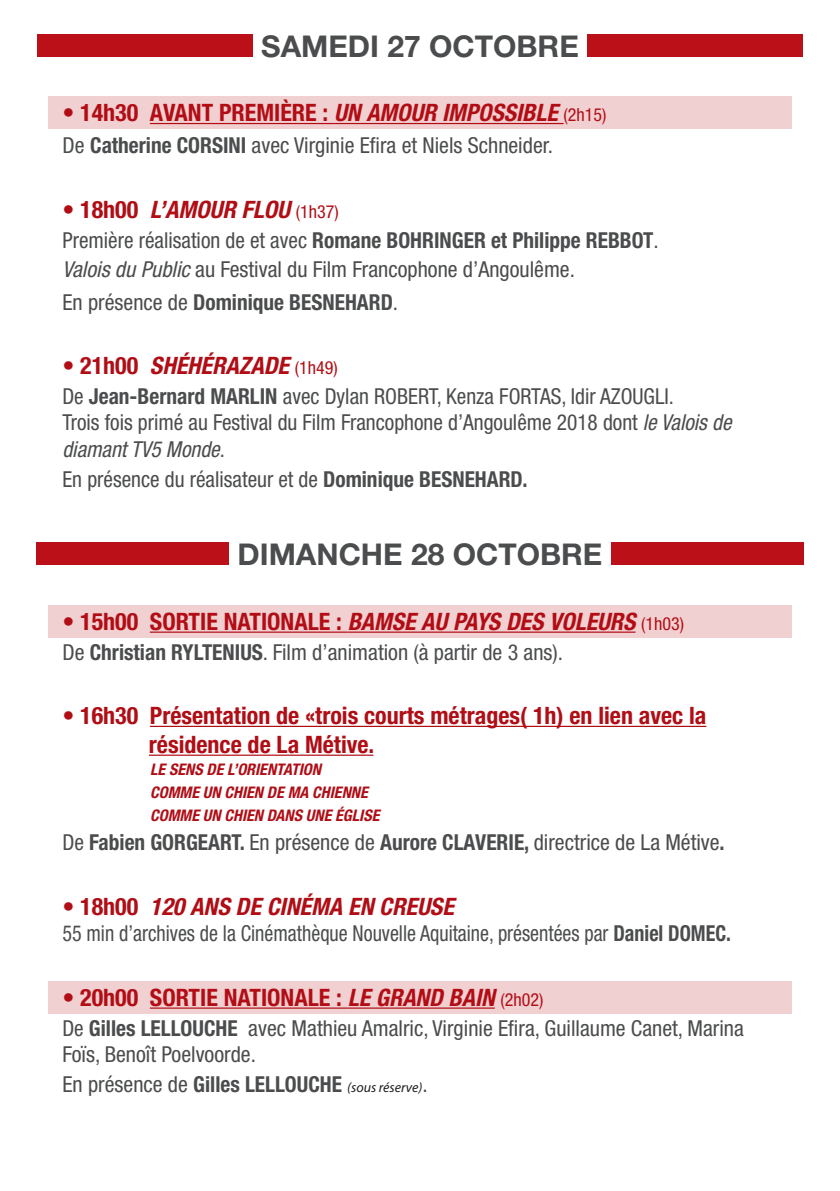
<style>
.page{position:relative;width:840px;height:1191px;background:#fff}
.page>*{position:absolute;margin:0;border:0;box-sizing:border-box;transform-origin:0 0}
.t1{font:700 30px "Helvetica Neue LT Std";color:#4b4c4d}
.t2{font:700 condensed 24px/28.8px "Helvetica Neue";color:#b00d15}
.t3{font:italic 700 condensed 24px "Helvetica Neue";color:#b00d15}
.t4{font:condensed 22px/26.4px "Helvetica Neue";color:#4b4c4d}
.t5{font:condensed 22px "Helvetica Neue";color:#4b4c4d;scale:.91 1}
.t6{font:700 condensed 22px "Helvetica Neue";color:#4b4c4d}
.t7{font:italic 700 condensed 16px/22.6px "Helvetica Neue";color:#b00d15}
.s1{font-style:italic}
.s2{font-weight:400;font-size:18px}
.s3{font-weight:700}
.s4{font-style:normal}
.s5{font-weight:400;font-style:normal;font-size:18px}
.s6{font-weight:400}
.s7{font-family:"Myriad Pro";font-weight:400;font-style:italic;font-stretch:normal;font-size:14px;color:#231f20}
</style>
<div class="page">
<hr style="left:150px;top:726px;width:556px;height:1px;background:#b00d15">
<hr style="left:149px;top:754px;width:224px;height:2px;background:#b00d15">
<div style="left:37px;top:34px;width:216px;height:23px;background:#bb1018"></div>
<div style="left:586px;top:34px;width:216px;height:23px;background:#bb1018"></div>
<div style="left:36px;top:542px;width:193px;height:23px;background:#bb1018"></div>
<div style="left:610px;top:542px;width:193px;height:23px;background:#bb1018"></div>
<div style="left:48px;top:96px;width:743px;height:33px;background:#f1d0d1"></div>
<div style="left:48px;top:605px;width:743px;height:32px;background:#f1d0d1"></div>
<div style="left:48px;top:981px;width:743px;height:32px;background:#f1d0d1"></div>
<h1 class="t1" style="left:261px;top:27px;width:319px">SAMEDI 27 OCTOBRE</h1>
<p class="t2" style="left:62px;top:98px;width:545px">• 14h30 AVANT PREMIÈRE : <span class="s1">UN AMOUR IMPOSSIBLE</span> <span class="s2">(2h15)</span></p>
<p class="t4" style="left:62px;top:132px;width:491px">De <span class="s3">Catherine CORSINI</span> avec Virginie Efira et Niels Schneider.</p>
<p class="t3" style="left:62px;top:195px;width:278px"><span class="s4">• 18h00</span> L’AMOUR FLOU <span class="s5">(1h37)</span></p>
<p class="t4" style="left:62px;top:225px;width:597px;line-height:29.8px">Première réalisation de et avec <span class="s3">Romane BOHRINGER et Philippe REBBOT</span>.<br><span class="s1">Valois du Public</span> au Festival du Film Francophone d’Angoulême.</p>
<p class="t6" style="left:62px;top:288px;width:337px"><span class="s6">En présence de</span> Dominique BESNEHARD<span class="s6">.</span></p>
<p class="t3" style="left:62px;top:351px;width:277px"><span class="s4">• 21h00</span> SHÉHÉRAZADE <span class="s5">(1h49)</span></p>
<p class="t4" style="left:62px;top:383px;width:670px">De <span class="s3">Jean-Bernard MARLIN</span> avec Dylan ROBERT, Kenza FORTAS, Idir AZOUGLI.<br>Trois fois primé au Festival du Film Francophone d’Angoulême 2018 dont <span class="s1">le Valois de diamant TV5 Monde</span>.</p>
<p class="t4" style="left:62px;top:465px;width:466px">En présence du réalisateur et de <span class="s3">Dominique BESNEHARD.</span></p>
<h1 class="t1" style="left:237px;top:536px;width:366px">DIMANCHE 28 OCTOBRE</h1>
<p class="t2" style="left:62px;top:606px;width:623px">• 15h00 SORTIE NATIONALE : <span class="s1">BAMSE AU PAYS DES VOLEURS</span> <span class="s2">(1h03)</span></p>
<p class="t4" style="left:62px;top:638px;width:502px">De <span class="s3">Christian RYLTENIUS</span>. Film d’animation (à partir de 3 ans).</p>
<p class="t2" style="left:149px;top:700px;width:558px;text-indent:-86px">• 16h30 Présentation de «trois courts métrages( 1h) en lien avec la résidence de La Métive.</p>
<p class="t7" style="left:150px;top:758px;width:230px">LE SENS DE L’ORIENTATION<br>COMME UN CHIEN DE MA CHIENNE<br>COMME UN CHIEN DANS UNE ÉGLISE</p>
<p class="t4" style="left:62px;top:829px;width:663px">De <span class="s3">Fabien GORGEART.</span> En présence de <span class="s3">Aurore CLAVERIE,</span> directrice de La Métive<span class="s3">.</span></p>
<p class="t3" style="left:62px;top:891px;width:393px"><span class="s4">• 18h00</span> 120 ANS DE CINÉMA EN CREUSE</p>
<p class="t5" style="left:62px;top:920px;width:735px">55 min d’archives de la Cinémathèque Nouvelle Aquitaine, présentées par <span class="s3">Daniel DOMEC.</span></p>
<p class="t2" style="left:62px;top:982px;width:482px">• 20h00 SORTIE NATIONALE : <span class="s1">LE GRAND BAIN</span> <span class="s2">(2h02)</span></p>
<p class="t4" style="left:62px;top:1014px;width:682px">De <span class="s3">Gilles LELLOUCHE</span> avec Mathieu Amalric, Virginie Efira, Guillaume Canet, Marina<br>Foïs, Benoît Poelvoorde.</p>
<p class="t6" style="left:62px;top:1070px;width:367px"><span class="s6">En présence de</span> Gilles LELLOUCHE <span class="s7">(sous réserve)</span><span class="s6">.</span></p>
</div>
